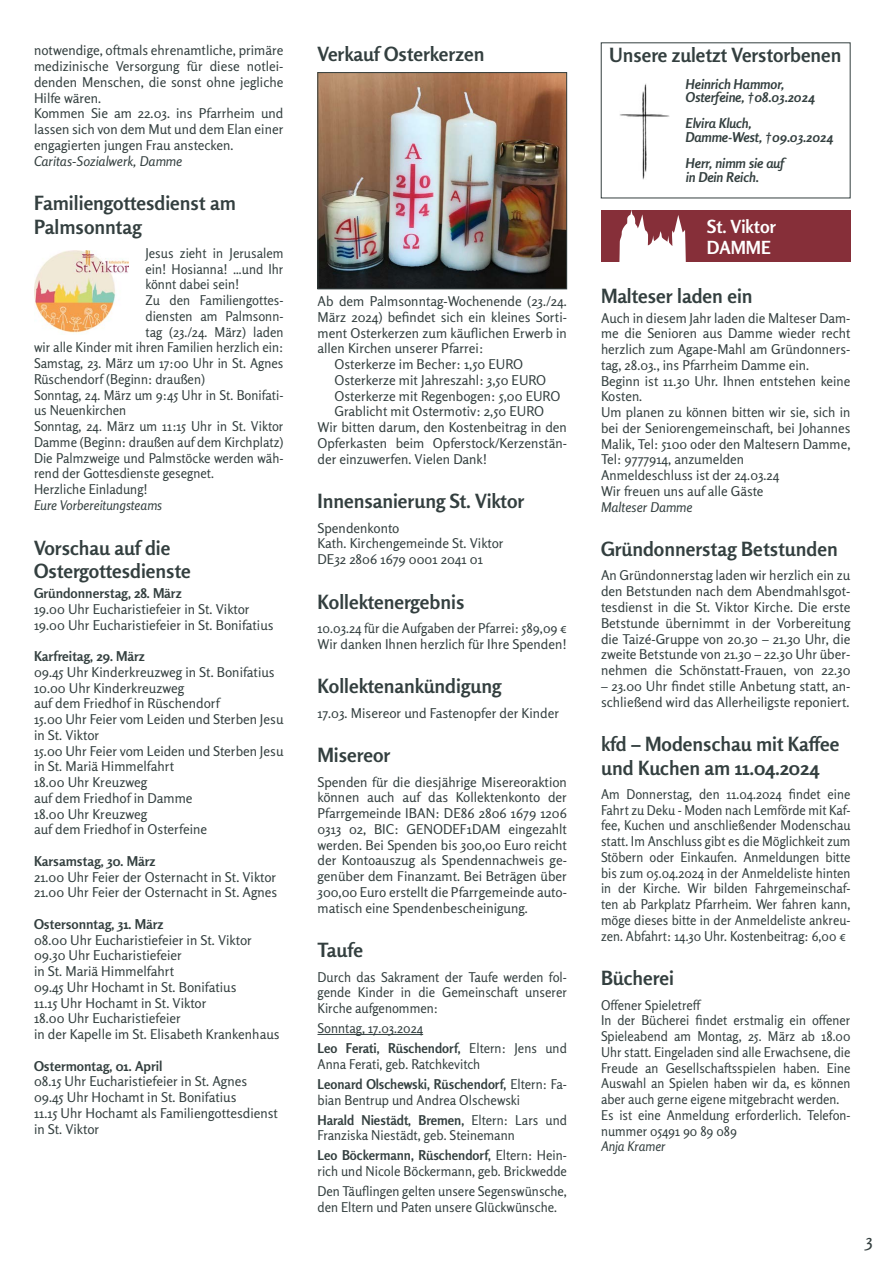
<style>
.page{position:relative;width:893px;height:1263px;background:#fff}
.page>*{position:absolute;margin:0;border:0;box-sizing:border-box;transform-origin:0 0}
.t1{font:700 19.5px/23.4px "Rosario";color:#333f3f}
.t2{font:700 18px/21px "Rosario";color:#fff}
.t3{font:18px "Rosario";color:#333f3f}
.t4{font:13.5px/15.8px "Rosario";color:#333f3f}
.t5{font:13.5px/20px "Rosario";color:#333f3f;scale:.96 1}
.t6{font:13.5px/15.8px "Rosario";color:#333f3f;text-align:justify;scale:.95 1}
.t7{font:italic 700 13.5px/13.5px "Rosario";color:#333f3f}
.t8{font:700 13.5px "Rosario";color:#333f3f}
.t9{font:italic 13.5px "Rosario";color:#333f3f}
.t10{font:italic 13.5px "Rosario";color:#333f3f;scale:.96 1}
.t11{font:italic 13.5px "Rosario";color:#333f3f;scale:.95 1}
.s1{font-weight:700}
</style>
<div class="page">
<img style="left:619px;top:84px;width:50px;height:95px">
<hr style="left:317px;top:1034px;width:106px;height:1px;background:#333f3f">
<div style="left:601px;top:211px;width:250px;height:51px;background:#862f39"></div>
<svg style="left:619px;top:210px;width:67px;height:52px"></svg>
<img style="left:34px;top:251px;width:94px;height:82px">
<img style="left:319px;top:74px;width:246px;height:213px">
<div style="left:317px;top:72px;width:250px;height:217px;border:1px solid #333f3f"></div>
<p class="t4" style="left:34px;top:43px;width:251px">notwendige, oftmals ehrenamtliche, primäre medizinische Versorgung für diese notlei&shy;denden Menschen, die sonst ohne jegliche Hilfe wären.<br>Kommen Sie am 22.03. ins Pfarrheim und lassen sich von dem Mut und dem Elan einer engagierten jungen Frau anstecken.</p>
<p class="t9" style="left:34px;top:153px;width:150px">Caritas-Sozialwerk, Damme</p>
<h1 class="t1" style="left:34px;top:191px;width:203px">Familiengottesdienst am<br>Palmsonntag</h1>
<p class="t5" style="left:145px;top:243px;width:145px">Jesus zieht in Jerusalem</p>
<p class="t5" style="left:145px;top:259px;width:145px">ein! Hosianna! …und Ihr</p>
<p class="t5" style="left:145px;top:275px;width:99px">könnt dabei sein!</p>
<p class="t5" style="left:145px;top:290px;width:145px">Zu den Familiengottes-</p>
<p class="t5" style="left:145px;top:306px;width:145px">diensten am Palmsonn-</p>
<p class="t5" style="left:145px;top:322px;width:145px">tag (23./24. März) laden</p>
<p class="t5" style="left:34px;top:338px;width:261px">wir alle Kinder mit ihren Familien herzlich ein:</p>
<p class="t5" style="left:34px;top:353px;width:261px">Samstag, 23. März um 17:00 Uhr in St. Agnes</p>
<p class="t5" style="left:34px;top:369px;width:180px">Rüschendorf (Beginn: draußen)</p>
<p class="t5" style="left:34px;top:385px;width:261px">Sonntag, 24. März um 9:45 Uhr in St. Bonifati-</p>
<p class="t5" style="left:34px;top:401px;width:98px">us Neuenkirchen</p>
<p class="t5" style="left:34px;top:416px;width:261px">Sonntag, 24. März um 11:15 Uhr in St. Viktor</p>
<p class="t5" style="left:34px;top:432px;width:261px">Damme (Beginn: draußen auf dem Kirchplatz)</p>
<p class="t5" style="left:34px;top:448px;width:261px">Die Palmzweige und Palmstöcke werden wäh-</p>
<p class="t5" style="left:34px;top:464px;width:189px">rend der Gottesdienste gesegnet.</p>
<p class="t5" style="left:34px;top:479px;width:120px">Herzliche Einladung!</p>
<p class="t10" style="left:34px;top:497px;width:135px">Eure Vorbereitungsteams</p>
<h1 class="t1" style="left:34px;top:536px;width:158px">Vorschau auf die<br>Ostergottesdienste</h1>
<p class="t8" style="left:34px;top:585px;width:149px">Gründonnerstag, 28. März</p>
<p class="t4" style="left:34px;top:601px;width:241px">19.00 Uhr Eucharistiefeier in St. Viktor<br>19.00 Uhr Eucharistiefeier in St. Bonifatius</p>
<p class="t8" style="left:34px;top:648px;width:112px">Karfreitag, 29. März</p>
<p class="t4" style="left:34px;top:664px;width:251px">09.45 Uhr Kinderkreuzweg in St. Bonifatius<br>10.00 Uhr Kinderkreuzweg<br>auf dem Friedhof in Rüschendorf<br>15.00 Uhr Feier vom Leiden und Sterben Jesu in St. Viktor<br>15.00 Uhr Feier vom Leiden und Sterben Jesu in St. Mariä Himmelfahrt<br>18.00 Uhr Kreuzweg<br>auf dem Friedhof in Damme<br>18.00 Uhr Kreuzweg<br>auf dem Friedhof in Osterfeine</p>
<p class="t8" style="left:34px;top:853px;width:123px">Karsamstag, 30. März</p>
<p class="t4" style="left:34px;top:869px;width:245px">21.00 Uhr Feier der Osternacht in St. Viktor<br>21.00 Uhr Feier der Osternacht in St. Agnes</p>
<p class="t8" style="left:34px;top:916px;width:131px">Ostersonntag, 31. März</p>
<p class="t4" style="left:34px;top:932px;width:247px">08.00 Uhr Eucharistiefeier in St. Viktor 09.30 Uhr Eucharistiefeier<br>in St. Mariä Himmelfahrt<br>09.45 Uhr Hochamt in St. Bonifatius<br>11.15 Uhr Hochamt in St. Viktor<br>18.00 Uhr Eucharistiefeier<br>in der Kapelle im St. Elisabeth Krankenhaus</p>
<p class="t8" style="left:34px;top:1057px;width:130px">Ostermontag, 01. April</p>
<p class="t4" style="left:34px;top:1074px;width:246px">08.15 Uhr Eucharistiefeier in St. Agnes 09.45 Uhr Hochamt in St. Bonifatius<br>11.15 Uhr Hochamt als Familiengottesdienst in St. Viktor</p>
<h1 class="t1" style="left:317px;top:43px;width:168px">Verkauf Osterkerzen</h1>
<p class="t4" style="left:317px;top:293px;width:251px">Ab dem Palmsonntag-Wochenende (23./24.</p>
<p class="t4" style="left:317px;top:309px;width:251px">März 2024) befindet sich ein kleines Sorti-</p>
<p class="t4" style="left:317px;top:325px;width:251px">ment Osterkerzen zum käuflichen Erwerb in</p>
<p class="t4" style="left:317px;top:341px;width:167px">allen Kirchen unserer Pfarrei:</p>
<p class="t4" style="left:334px;top:356px;width:190px">Osterkerze im Becher: 1,50 EURO</p>
<p class="t4" style="left:334px;top:372px;width:213px">Osterkerze mit Jahreszahl: 3,50 EURO</p>
<p class="t4" style="left:334px;top:388px;width:227px">Osterkerze mit Regenbogen: 5,00 EURO</p>
<p class="t4" style="left:334px;top:404px;width:211px">Grablicht mit Ostermotiv: 2,50 EURO</p>
<p class="t4" style="left:317px;top:419px;width:251px">Wir bitten darum, den Kostenbeitrag in den</p>
<p class="t4" style="left:317px;top:435px;width:251px">Opferkasten beim Opferstock/Kerzenstän-</p>
<p class="t4" style="left:317px;top:451px;width:171px">der einzuwerfen. Vielen Dank!</p>
<h1 class="t1" style="left:317px;top:489px;width:208px">Innensanierung St. Viktor</h1>
<p class="t4" style="left:317px;top:520px;width:188px">Spendenkonto<br>Kath. Kirchengemeinde St. Viktor<br>DE32 2806 1679 0001 2041 01</p>
<h1 class="t1" style="left:317px;top:590px;width:148px">Kollektenergebnis</h1>
<p class="t4" style="left:317px;top:620px;width:251px">10.03.24 für die Aufgaben der Pfarrei: 589,09 €<br>Wir danken Ihnen herzlich für Ihre Spenden!</p>
<h1 class="t1" style="left:317px;top:674px;width:185px">Kollektenankündigung</h1>
<p class="t4" style="left:317px;top:705px;width:243px">17.03. Misereor und Fastenopfer der Kinder</p>
<h1 class="t1" style="left:317px;top:743px;width:74px">Misereor</h1>
<p class="t4" style="left:317px;top:774px;width:251px;text-align:justify">Spenden für die diesjährige Misereoraktion können auch auf das Kollektenkonto der Pfarrgemeinde IBAN: DE86 2806 1679 1206<br>0313 02, BIC: GENODEF1DAM eingezahlt werden. Bei Spenden bis 300,00 Euro reicht der Kontoauszug als Spendennachweis ge&shy;genüber dem Finanzamt. Bei Beträgen über 300,00 Euro erstellt die Pfarrgemeinde auto&shy;matisch eine Spendenbescheinigung.</p>
<h1 class="t1" style="left:317px;top:938px;width:47px">Taufe</h1>
<p class="t5" style="left:317px;top:969px;width:261px;line-height:15.8px;text-align:justify">Durch das Sakrament der Taufe werden fol&shy;gende Kinder in die Gemeinschaft unserer Kirche aufgenommen:</p>
<p class="t5" style="left:317px;top:1018px;width:261px">Sonntag, 17.03.2024<br><span class="s1">Leo Ferati, Rüschendorf,</span> Eltern: Jens und</p>
<p class="t5" style="left:317px;top:1054px;width:261px">Anna Ferati, geb. Ratchkevitch<br><span class="s1">Leonard Olschewski, Rüschendorf,</span> Eltern: Fa-</p>
<p class="t5" style="left:317px;top:1090px;width:261px">bian Bentrup und Andrea Olschewski<br><span class="s1">Harald Niestädt, Bremen,</span> Eltern: Lars und</p>
<p class="t5" style="left:317px;top:1125px;width:261px">Franziska Niestädt, geb. Steinemann<br><span class="s1">Leo Böckermann, Rüschendorf,</span> Eltern: Hein-</p>
<p class="t5" style="left:317px;top:1161px;width:261px">rich und Nicole Böckermann, geb. Brickwedde<br>Den Täuflingen gelten unsere Segenswünsche,</p>
<p class="t5" style="left:317px;top:1197px;width:251px">den Eltern und Paten unsere Glückwünsche.</p>
<h1 class="t1" style="left:609px;top:44px;width:233px">Unsere zuletzt Verstorbenen</h1>
<p class="t7" style="left:686px;top:77px;width:130px">Heinrich Hammor,<br>Osterfeine, †08.03.2024</p>
<p class="t7" style="left:686px;top:117px;width:149px">Elvira Kluch,<br>Damme-West, †09.03.2024</p>
<p class="t7" style="left:686px;top:156px;width:100px">Herr, nimm sie auf in Dein Reich.</p>
<h2 class="t2" style="left:707px;top:215px;width:71px">St. Viktor<br>DAMME</h2>
<h1 class="t1" style="left:601px;top:284px;width:153px">Malteser laden ein</h1>
<p class="t4" style="left:601px;top:310px;width:251px">Auch in diesem Jahr laden die Malteser Dam&shy;me die Senioren aus Damme wieder recht herzlich zum Agape-Mahl am Gründonners&shy;tag, 28.03., ins Pfarrheim Damme ein.<br>Beginn ist 11.30 Uhr. Ihnen entstehen keine Kosten.<br>Um planen zu können bitten wir sie, sich in bei der Seniorengemeinschaft, bei Johannes Malik, Tel: 5100 oder den Maltesern Damme, Tel: 9777914, anzumelden<br>Anmeldeschluss ist der 24.03.24<br>Wir freuen uns auf alle Gäste</p>
<p class="t9" style="left:601px;top:499px;width:93px">Malteser Damme</p>
<h1 class="t1" style="left:601px;top:537px;width:238px">Gründonnerstag Betstunden</h1>
<p class="t4" style="left:601px;top:568px;width:251px;text-align:justify">An Gründonnerstag laden wir herzlich ein zu den Betstunden nach dem Abendmahlsgot&shy;tesdienst in die St. Viktor Kirche. Die erste Betstunde übernimmt in der Vorbereitung die Taizé-Gruppe von 20.30 – 21.30 Uhr, die zweite Betstunde von 21.30 – 22.30 Uhr über&shy;nehmen die Schönstatt-Frauen, von 22.30</p>
<p class="t4" style="left:601px;top:678px;width:251px">– 23.00 Uhr findet stille Anbetung statt, an&shy;schließend wird das Allerheiligste reponiert.</p>
<h1 class="t1" style="left:601px;top:732px;width:240px">kfd – Modenschau mit Kaffee und Kuchen am 11.04.2024</h1>
<p class="t6" style="left:601px;top:786px;width:264px">Am Donnerstag, den 11.04.2024 findet eine Fahrt zu Deku - Moden nach Lemförde mit Kaf&shy;fee, Kuchen und anschließender Modenschau statt. Im Anschluss gibt es die Möglichkeit zum Stöbern oder Einkaufen. Anmeldungen bitte bis zum 05.04.2024 in der Anmeldeliste hinten in der Kirche. Wir bilden Fahrgemeinschaf&shy;ten ab Parkplatz Pfarrheim. Wer fahren kann, möge dieses bitte in der Anmeldeliste ankreu&shy;zen. Abfahrt: 14.30 Uhr. Kostenbeitrag: 6,00 €</p>
<h1 class="t1" style="left:601px;top:966px;width:74px">Bücherei</h1>
<p class="t6" style="left:601px;top:997px;width:264px;text-align:left">Offener Spieletreff<br>In der Bücherei findet erstmalig ein offener Spieleabend am Montag, 25. März ab 18.00<br>Uhr statt. Eingeladen sind alle Erwachsene, die Freude an Gesellschaftsspielen haben. Eine Auswahl an Spielen haben wir da, es können aber auch gerne eigene mitgebracht werden.<br>Es ist eine Anmeldung erforderlich. Telefon&shy;nummer 05491 90 89 089</p>
<p class="t11" style="left:601px;top:1138px;width:69px">Anja Kramer</p>
<h2 class="t3" style="left:865px;top:1230px;width:9px">3</h2>
</div>
